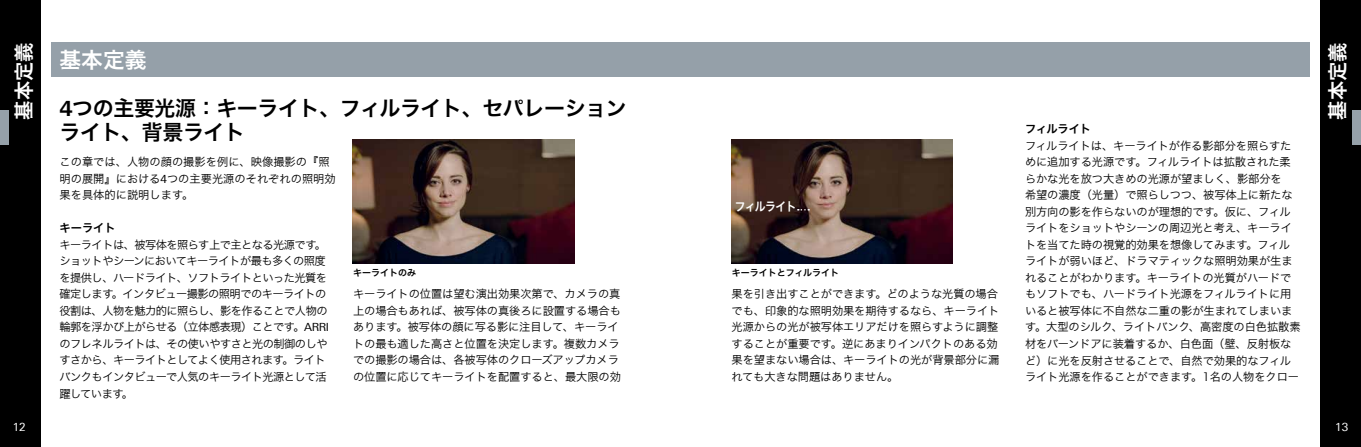
<style>
.page{position:relative;width:1361px;height:447px;background:#fff}
.page>*{position:absolute;margin:0;border:0;box-sizing:border-box;transform-origin:0 0}
.t1{font:21.75px "Hira Kaku Pro N W6";color:#fff}
.t2{font:21px/24px "Hira Kaku Pro N W6";letter-spacing:-.02em;color:#000}
.t3{font:20.25px "Hira Kaku Pro N W6";color:#fff;scale:.95 1}
.t4{font:12px "Hira Kaku Pro N W6";letter-spacing:-.04em;color:#fff;scale:.9 1}
.t5{font:11.25px/16.5px "Hira Kaku Pro N W3";letter-spacing:-.01em;color:#000}
.t6{font:11.25px/16.5px "Hira Kaku Pro N W3";letter-spacing:-.05em;color:#000}
.t7{font:11.25px "Hira Kaku Pro N W6";letter-spacing:-.01em;color:#000}
.t8{font:11.25px "Linotype Univers 430";color:#fff}
.t9{font:9px "Hira Kaku Pro N W6";color:#000}
.s1{font-family:"Linotype Univers 630";font-weight:700}
.s2{font-family:"Linotype Univers 430"}
</style>
<div class="page">
<div style="left:1320px;top:0;width:41px;height:446px;background:#000"></div>
<div style="left:51px;top:43px;width:629px;height:34px;background:#95a0a9"></div>
<div style="left:680px;top:43px;width:630px;height:34px;background:#95a0a9"></div>
<div style="left:0;top:0;width:40px;height:446px;background:#000"></div>
<img style="left:353px;top:139px;width:221px;height:124px">
<div style="left:1352px;top:111px;width:9px;height:34px;background:#95a0a9"></div>
<div style="left:0;top:111px;width:9px;height:34px;background:#95a0a9"></div>
<img style="left:731px;top:139px;width:222px;height:124px">
<h3 class="t3" style="left:5px;top:119px;width:82px;rotate:-90deg">基本定義</h3>
<h3 class="t3" style="left:1319px;top:119px;width:82px;rotate:-90deg">基本定義</h3>
<h1 class="t1" style="left:60px;top:40px;width:88px">基本定義</h1>
<h2 class="t2" style="left:60px;top:95px;width:569px"><span class="s1">4</span>つの主要光源：キーライト、フィルライト、セパレーションライト、背景ライト</h2>
<p class="t7" style="left:1025px;top:119px;width:68px">フィルライト</p>
<p class="t5" style="left:1025px;top:136px;width:277px">フィルライトは、キーライトが作る影部分を照らすために追加する光源です。フィルライトは拡散された柔らかな光を放つ大きめの光源が望ましく、影部分を<br>希望の濃度（光量）で照らしつつ、被写体上に新たな別方向の影を作らないのが理想的です。仮に、フィルライトをショットやシーンの周辺光と考え、キーライトを当てた時の視覚的効果を想像してみます。フィルライトが弱いほど、ドラマティックな照明効果が生まれることがわかります。キーライトの光質がハードでもソフトでも、ハードライト光源をフィルライトに用いると被写体に不自然な二重の影が生まれてしまいます。大型のシルク、ライトバンク、高密度の白色拡散素材をバーンドアに装着するか、白色面（壁、反射板など）に光を反射させることで、自然で効果的なフィルライト光源を作ることができます。1名の人物をクロー</p>
<p class="t5" style="left:60px;top:153px;width:278px">この章では、人物の顔の撮影を例に、映像撮影の『照明の展開』における<span class="s2">4</span>つの主要光源のそれぞれの照明効果を具体的に説明します。</p>
<p class="t7" style="left:60px;top:218px;width:58px">キーライト</p>
<p class="t6" style="left:60px;top:235px;width:271px">キーライトは、被写体を照らす上で主となる光源です。ショットやシーンにおいてキーライトが最も多くの照度を提供し、ハードライト、ソフトライトといった光質を確定します。インタビュー撮影の照明でのキーライトの役割は、人物を魅力的に照らし、影を作ることで人物の輪郭を浮かび上がらせる（立体感表現）ことです。<span class="s2">ARRI</span>のフレネルライトは、その使いやすさと光の制御のしやすさから、キーライトとしてよく使用されます。ライトバンクもインタビューで人気のキーライト光源として活躍しています。</p>
<p class="t4" style="left:735px;top:196px;width:70px">フィルライト</p>
<p class="t9" style="left:732px;top:264px;width:109px">キーライトとフィルライト</p>
<p class="t9" style="left:353px;top:264px;width:64px">キーライトのみ</p>
<p class="t5" style="left:353px;top:285px;width:269px">キーライトの位置は望む演出効果次第で、カメラの真上の場合もあれば、被写体の真後ろに設置する場合もあります。被写体の顔に写る影に注目して、キーライトの最も適した高さと位置を決定します。複数カメラでの撮影の場合は、各被写体のクローズアップカメラの位置に応じてキーライトを配置すると、最大限の効</p>
<p class="t5" style="left:731px;top:285px;width:269px">果を引き出すことができます。どのような光質の場合でも、印象的な照明効果を期待するなら、キーライト光源からの光が被写体エリアだけを照らすように調整することが重要です。逆にあまりインパクトのある効果を望まない場合は、キーライトの光が背景部分に漏れても大きな問題はありません。</p>
<p class="t8" style="left:13px;top:420px;width:15px">12</p>
<p class="t8" style="left:1335px;top:420px;width:15px">13</p>
</div>
